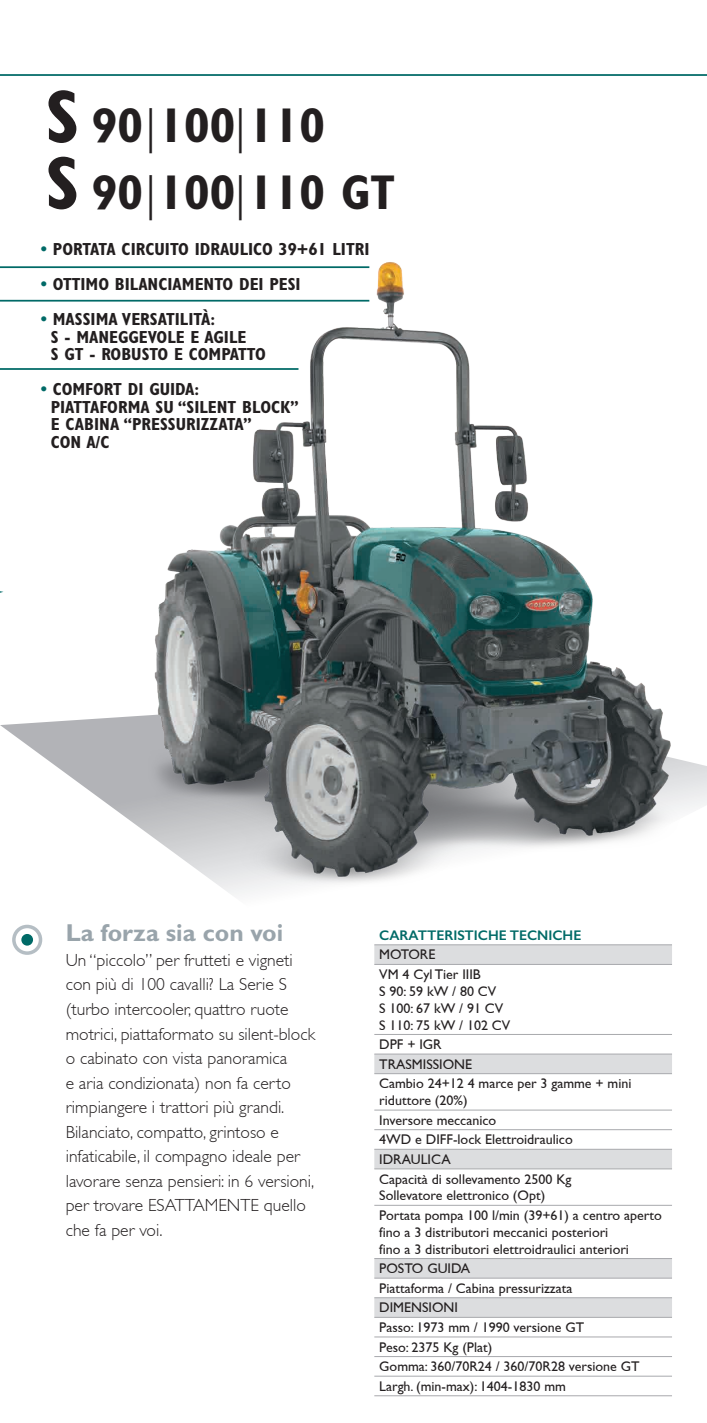
<style>
.page{position:relative;width:707px;height:1423px;background:#fff}
.page>*{position:absolute;margin:0;border:0;box-sizing:border-box;transform-origin:0 0}
.t1{font:700 condensed 49px/66.3px "Gill Sans MT Pro";color:#231f20}
.t2{font:700 24.5px "Gill Sans MT Pro";color:#99a4ab}
.t3{font:300 17.5px/24.5px "Gill Sans";color:#231f20}
.t4{font:700 condensed 17.5px/17.5px "Gill Sans MT Pro";color:#231f20}
.t5{font:14px/19.6px "Gill Sans";color:#231f20}
.t6{font:600 14px "Gill Sans";color:#006a67}
.s1{font-size:75.25px}
.s2{font-weight:300;font-stretch:normal}
.s3{color:#006a67}
</style>
<div class="page">
<svg style="left:12px;top:715px;width:695px;height:240px"></svg>
<hr style="left:0;top:74px;width:707px;height:2px;background:#006a67">
<img style="left:0;top:74px;width:54px;height:697px">
<img style="left:146px;top:262px;width:534px;height:625px">
<svg style="left:374px;top:945px;width:298px;height:371px"></svg>
<hr style="left:374px;top:944px;width:298px;height:1px;background:#a8a9ad">
<hr style="left:374px;top:964px;width:298px;height:1px;background:#a8a9ad">
<hr style="left:374px;top:1034px;width:298px;height:1px;background:#a8a9ad">
<hr style="left:374px;top:1053px;width:298px;height:1px;background:#a8a9ad">
<hr style="left:374px;top:1073px;width:298px;height:1px;background:#a8a9ad">
<hr style="left:374px;top:1109px;width:298px;height:1px;background:#a8a9ad">
<hr style="left:374px;top:1129px;width:298px;height:1px;background:#a8a9ad">
<hr style="left:374px;top:1148px;width:298px;height:1px;background:#a8a9ad">
<hr style="left:374px;top:1168px;width:298px;height:1px;background:#a8a9ad">
<hr style="left:374px;top:1204px;width:298px;height:1px;background:#a8a9ad">
<hr style="left:374px;top:1258px;width:298px;height:1px;background:#a8a9ad">
<hr style="left:374px;top:1277px;width:298px;height:1px;background:#a8a9ad">
<hr style="left:374px;top:1297px;width:298px;height:1px;background:#a8a9ad">
<hr style="left:374px;top:1316px;width:298px;height:1px;background:#a8a9ad">
<hr style="left:374px;top:1336px;width:298px;height:1px;background:#a8a9ad">
<hr style="left:374px;top:1355px;width:298px;height:1px;background:#a8a9ad">
<hr style="left:374px;top:1375px;width:298px;height:1px;background:#a8a9ad">
<hr style="left:374px;top:1395px;width:298px;height:1px;background:#a8a9ad">
<svg style="left:14px;top:926px;width:27px;height:27px"></svg>
<div style="left:12px;top:924px;width:30px;height:30px;border:4px solid #b5bec4;border-radius:50%"></div>
<div style="left:22px;top:934px;width:10px;height:10px;background:#006a67;border-radius:50%"></div>
<div style="left:21px;top:933px;width:12px;height:12px;border:2px solid #006a67;border-radius:50%"></div>
<hr style="left:0;top:266px;width:369px;height:2px;background:#006a67">
<hr style="left:0;top:300px;width:369px;height:1px;background:#006a67">
<hr style="left:0;top:368px;width:298px;height:2px;background:#006a67">
<h1 class="t1" style="left:46px;top:92px;width:351px"><span class="s1">S</span> 90 <span class="s2">|</span>100<span class="s2">|</span>110<br><span class="s1">S</span> 90 <span class="s2">|</span>100<span class="s2">|</span>110 GT</h1>
<p class="t4" style="left:41px;top:240px;width:330px"><span class="s3">•</span> PORTATA CIRCUITO IDRAULICO 39+61 LITRI</p>
<p class="t4" style="left:41px;top:275px;width:261px"><span class="s3">•</span> OTTIMO BILANCIAMENTO DEI PESI</p>
<p class="t4" style="left:51px;top:310px;width:216px;text-indent:-10px"><span class="s3">•</span> MASSIMA VERSATILITÀ:<br>S - MANEGGEVOLE E AGILE<br>S GT - ROBUSTO E COMPATTO</p>
<p class="t4" style="left:51px;top:380px;width:250px;text-indent:-10px"><span class="s3">•</span> COMFORT DI GUIDA:<br>PIATTAFORMA SU “SILENT BLOCK”<br>E CABINA “PRESSURIZZATA”<br>CON A/C</p>
<h2 class="t2" style="left:66px;top:917px;width:219px">La forza sia con voi</h2>
<p class="t3" style="left:66px;top:947px;width:251px">Un “piccolo” per frutteti e vigneti con più di 100 cavalli? La Serie S (turbo intercooler, quattro ruote motrici, piattaformato su silent-block o cabinato con vista panoramica<br>e aria condizionata) non fa certo rimpiangere i trattori più grandi.<br>Bilanciato, compatto, grintoso e infaticabile, il compagno ideale per lavorare senza pensieri: in 6 versioni, per trovare ESATTAMENTE quello che fa per voi.</p>
<p class="t6" style="left:379px;top:926px;width:204px">CARATTERISTICHE TECNICHE</p>
<p class="t5" style="left:379px;top:944px;width:103px">MOTORE<br>VM 4 Cyl Tier IIIB</p>
<p class="t5" style="left:379px;top:982px;width:133px;line-height:16.8px">S 90: 59 kW / 80 CV<br>S 100: 67 kW / 91 CV<br>S 110: 75 kW / 102 CV</p>
<p class="t5" style="left:379px;top:1034px;width:254px">DPF + IGR<br>TRASMISSIONE<br>Cambio 24+12 4 marce per 3 gamme + mini</p>
<p class="t5" style="left:379px;top:1090px;width:195px">riduttore (20%)<br>Inversore meccanico<br>4WD e DIFF-lock Elettroidraulico<br>IDRAULICA<br>Capacità di sollevamento 2500 Kg</p>
<p class="t5" style="left:379px;top:1185px;width:284px">Sollevatore elettronico (Opt)<br>Portata pompa 100 l/min (39+61) a centro aperto</p>
<p class="t5" style="left:379px;top:1223px;width:251px;line-height:16.8px">fino a 3 distributori meccanici posteriori fino a 3 distributori elettroidraulici anteriori</p>
<p class="t5" style="left:379px;top:1258px;width:262px">POSTO GUIDA<br>Piattaforma / Cabina pressurizzata<br>DIMENSIONI<br>Passo: 1973 mm / 1990 versione GT<br>Peso: 2375 Kg (Plat)<br>Gomma: 360/70R24 / 360/70R28 versione GT<br>Largh. (min-max): 1404-1830 mm</p>
</div>
